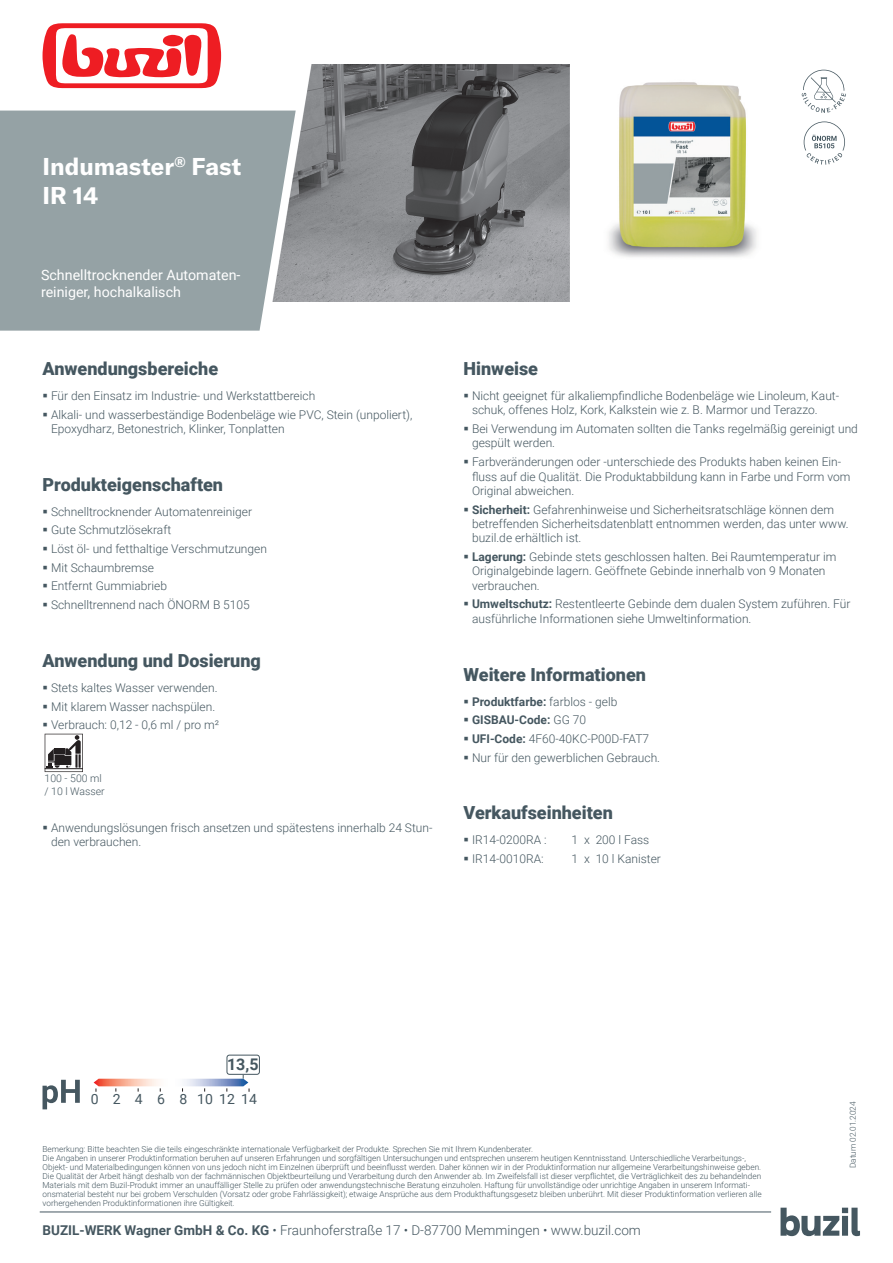
<style>
.page{position:relative;width:893px;height:1263px;background:#fff}
.page>*{position:absolute;margin:0;border:0;box-sizing:border-box;transform-origin:0 0}
.t1{font:700 24px/28.8px "GT America LCG";color:#fff}
.t2{font:900 18px "Roboto";color:#455760}
.t3{font:700 16.05px "Roboto";color:#455760}
.t4{font:14.25px/17.1px "Roboto";color:#fff}
.t5{font:13.95px "Roboto";color:#455760}
.t6{font:300 13.5px "Roboto";color:#455760}
.t7{font:300 12px/14.4px "Roboto";color:#455760}
.t8{font:700 12px "Roboto";color:#455760}
.t9{font:300 10.5px/12.6px "Roboto";color:#455760}
.t10{font:300 8.25px/9px "Roboto";color:#455760}
.s1{font-weight:700}
.s2{font-weight:300}
</style>
<div class="page">
<img style="left:269px;top:64px;width:300px;height:238px">
<svg style="left:801px;top:69px;width:45px;height:44px"></svg>
<svg style="left:804px;top:121px;width:41px;height:44px"></svg>
<svg style="left:43px;top:23px;width:178px;height:65px"></svg>
<div style="left:0;top:111px;width:296px;height:220px;background:#95a2a5"></div>
<svg style="left:45px;top:734px;width:38px;height:38px"></svg>
<hr style="left:40px;top:1212px;width:731px;height:1px;background:#455760">
<svg style="left:780px;top:1208px;width:80px;height:28px"></svg>
<img style="left:608px;top:82px;width:149px;height:175px">
<svg style="left:43px;top:1080px;width:37px;height:29px"></svg>
<svg style="left:94px;top:1075px;width:156px;height:17px"></svg>
<div style="left:226px;top:1054px;width:34px;height:21px;border:1px solid #455760;border-radius:2px"></div>
<h1 class="t1" style="left:43px;top:152px;width:200px">Indumaster<sup>®</sup> Fast<br>IR 14</h1>
<p class="t4" style="left:41px;top:266px;width:201px">Schnelltrocknender Automaten&shy;reiniger, hochalkalisch</p>
<h2 class="t2" style="left:43px;top:356px;width:177px">Anwendungsbereiche</h2>
<p class="t7" style="left:43px;top:388px;width:274px">▪ Für den Einsatz im Industrie- und Werkstattbereich</p>
<p class="t7" style="left:51px;top:407px;width:363px;text-indent:-9px">▪ Alkali- und wasserbeständige Bodenbeläge wie PVC, Stein (unpoliert),<br>Epoxydharz, Betonestrich, Klinker, Tonplatten</p>
<h2 class="t2" style="left:43px;top:472px;width:182px">Produkteigenschaften</h2>
<p class="t7" style="left:43px;top:504px;width:211px">▪ Schnelltrocknender Automatenreiniger</p>
<p class="t7" style="left:43px;top:523px;width:130px">▪ Gute Schmutzlösekraft</p>
<p class="t7" style="left:43px;top:541px;width:226px">▪ Löst öl- und fetthaltige Verschmutzungen</p>
<p class="t7" style="left:43px;top:560px;width:113px">▪ Mit Schaumbremse</p>
<p class="t7" style="left:43px;top:578px;width:126px">▪ Entfernt Gummiabrieb</p>
<p class="t7" style="left:43px;top:597px;width:209px">▪ Schnelltrennend nach ÖNORM B 5105</p>
<h2 class="t2" style="left:43px;top:648px;width:220px">Anwendung und Dosierung</h2>
<p class="t7" style="left:43px;top:680px;width:177px">▪ Stets kaltes Wasser verwenden.</p>
<p class="t7" style="left:43px;top:699px;width:174px">▪ Mit klarem Wasser nachspülen.</p>
<p class="t7" style="left:43px;top:717px;width:178px">▪ Verbrauch: 0,12 - 0,6 ml / pro m²</p>
<p class="t9" style="left:45px;top:772px;width:62px">100 - 500 ml / 10 l Wasser</p>
<p class="t7" style="left:51px;top:820px;width:383px;text-indent:-9px">▪ Anwendungslösungen frisch ansetzen und spätestens innerhalb 24 Stun&shy;den verbrauchen.</p>
<h2 class="t2" style="left:463px;top:356px;width:76px">Hinweise</h2>
<p class="t7" style="left:472px;top:388px;width:369px;text-indent:-9px">▪ Nicht geeignet für alkaliempfindliche Bodenbeläge wie Linoleum, Kaut&shy;schuk, offenes Holz, Kork, Kalkstein wie z. B. Marmor und Terazzo.</p>
<p class="t7" style="left:472px;top:421px;width:387px;text-indent:-9px">▪ Bei Verwendung im Automaten sollten die Tanks regelmäßig gereinigt und gespült werden.</p>
<p class="t7" style="left:472px;top:454px;width:380px;text-indent:-9px">▪ Farbveränderungen oder -unterschiede des Produkts haben keinen Ein&shy;fluss auf die Qualität. Die Produktabbildung kann in Farbe und Form vom<br>Original abweichen.</p>
<p class="t7" style="left:472px;top:502px;width:378px;text-indent:-9px">▪ <span class="s1">Sicherheit:</span> Gefahrenhinweise und Sicherheitsratschläge können dem betreffenden Sicherheitsdatenblatt entnommen werden, das unter www. buzil.de erhältlich ist.</p>
<p class="t7" style="left:472px;top:549px;width:366px;text-indent:-9px">▪ <span class="s1">Lagerung:</span> Gebinde stets geschlossen halten. Bei Raumtemperatur im<br>Originalgebinde lagern. Geöffnete Gebinde innerhalb von 9 Monaten verbrauchen.</p>
<p class="t7" style="left:472px;top:596px;width:380px;text-indent:-9px">▪ <span class="s1">Umweltschutz:</span> Restentleerte Gebinde dem dualen System zuführen. Für ausführliche Informationen siehe Umweltinformation.</p>
<h2 class="t2" style="left:463px;top:662px;width:184px">Weitere Informationen</h2>
<p class="t8" style="left:463px;top:693px;width:155px">▪ Produktfarbe: <span class="s2">farblos - gelb</span></p>
<p class="t8" style="left:463px;top:712px;width:124px">▪ GISBAU-Code: <span class="s2">GG 70</span></p>
<p class="t7" style="left:463px;top:731px;width:187px">▪ <span class="s1">UFI-Code:</span> 4F60-40KC-P00D-FAT7</p>
<p class="t7" style="left:463px;top:750px;width:198px">▪ Nur für den gewerblichen Gebrauch.</p>
<h2 class="t2" style="left:463px;top:800px;width:151px">Verkaufseinheiten</h2>
<p class="t7" style="left:463px;top:832px;width:85px">▪ IR14-0200RA :</p>
<p class="t7" style="left:571px;top:832px;width:79px">1 x 200 l Fass</p>
<p class="t7" style="left:463px;top:851px;width:82px">▪ IR14-0010RA:</p>
<p class="t7" style="left:571px;top:851px;width:91px">1 x 10 l Kanister</p>
<h3 class="t3" style="left:227px;top:1052px;width:33px">13,5</h3>
<p class="t5" style="left:91px;top:1089px;width:168px">0 2 4 6 8 101214</p>
<p class="t10" style="left:43px;top:1144px;width:721px">Bemerkung: Bitte beachten Sie die teils eingeschränkte internationale Verfügbarkeit der Produkte. Sprechen Sie mit Ihrem Kundenberater.<br>Die Angaben in unserer Produktinformation beruhen auf unseren Erfahrungen und sorgfältigen Untersuchungen und entsprechen unserem heutigen Kenntnisstand. Unterschiedliche Verarbeitungs-, Objekt- und Materialbedingungen können von uns jedoch nicht im Einzelnen überprüft und beeinflusst werden. Daher können wir in der Produktinformation nur allgemeine Verarbeitungshinweise geben.<br>Die Qualität der Arbeit hängt deshalb von der fachmännischen Objektbeurteilung und Verarbeitung durch den Anwender ab. Im Zweifelsfall ist dieser verpflichtet, die Verträglichkeit des zu behandelnden Materials mit dem Buzil-Produkt immer an unauffälliger Stelle zu prüfen oder anwendungstechnische Beratung einzuholen. Haftung für unvollständige oder unrichtige Angaben in unserem Informati&shy;onsmaterial besteht nur bei grobem Verschulden (Vorsatz oder grobe Fahrlässigkeit); etwaige Ansprüche aus dem Produkthaftungsgesetz bleiben unberührt. Mit dieser Produktinformation verlieren alle vorhergehenden Produktinformationen ihre Gültigkeit.</p>
<p class="t6" style="left:43px;top:1221px;width:600px"><span class="s1">BUZIL-WERK Wagner GmbH &amp; Co. KG</span> • Fraunhoferstraße 17 • D-87700 Memmingen • www.buzil.com</p>
<p class="t10" style="left:848px;top:1168px;width:68px;rotate:-90deg">Datum 02.01.2024</p>
</div>
